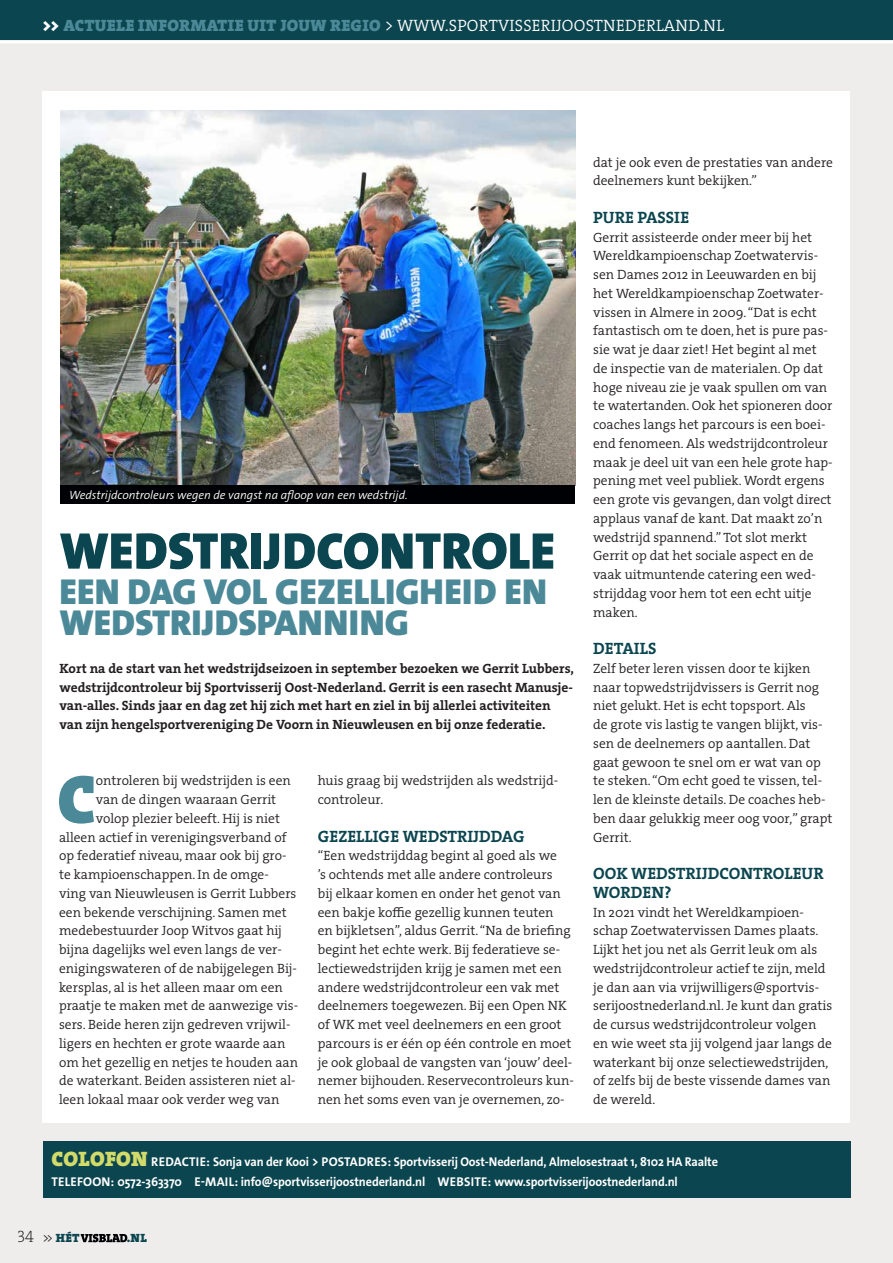
<style>
.page{position:relative;width:893px;height:1263px;background:#efedec}
.page>*{position:absolute;margin:0;border:0;box-sizing:border-box;transform-origin:0 0}
.t1{font:69px "The Serif HP9 Blk";color:#4c8998}
.t2{font:900 52.05px "The Sans Os F";color:#0b454f}
.t3{font:900 36.3px/31px "The Sans Os F";color:#4c8998}
.t4{font:16.5px/18.8px "The Serif HP7 Bld";color:#0b454f}
.t5{font:16.5px "The Serif HP4 Se Lig";letter-spacing:.015em;color:#fff}
.t6{font:13.5px/18.8px "The Serif HP4 Se Lig";color:#231f20}
.t7{font:13.5px/18.8px "The Serif HP7 Bld";color:#231f20}
.t8{font:700 12.75px/19.8px "The Sans Os F";letter-spacing:-.01em;color:#fff}
.t9{font:italic 300 12px "The Sans Os F";color:#fff}
.t10{font:12px "The Serif HP9 Blk";color:#0b454f}
.s1{font-family:"The Serif HP9 Blk"}
.s2{font-family:"The Serif HP9 Blk";color:#4c8998}
.s3{font-family:"The Serif HP9 Blk";font-weight:400;font-size:21px;color:#d2da69}
.s4{color:#0b454f}
.s5{font-family:"The Serif HP2 Ex Lig";font-size:16.5px;color:#231f20}
.s6{font-family:"The Sans Os F";font-weight:300;color:#231f20}
</style>
<div class="page">
<div style="left:43px;top:91px;width:807px;height:1032px;background:#fff"></div>
<div style="left:0;top:0;width:893px;height:41px;background:#0b454f"></div>
<img style="left:61px;top:110px;width:514px;height:375px">
<svg style="left:81px;top:1234px;width:46px;height:8px"></svg>
<hr style="left:0;top:40px;width:893px;height:3px;background:#fff">
<div style="left:43px;top:1142px;width:807px;height:56px;background:#0b454f"></div>
<div style="left:61px;top:485px;width:514px;height:19px;background:#000104"></div>
<p class="t5" style="left:43px;top:15px;width:683px"><span class="s1">&gt;&gt;</span> <span class="s2">ACTUELE INFORMATIE UIT JOUW REGIO</span> &gt; WWW.SPORTVISSERIJOOSTNEDERLAND.NL</p>
<p class="t9" style="left:69px;top:487px;width:340px">Wedstrijdcontroleurs wegen de vangst na afloop van een wedstrijd.</p>
<h2 class="t2" style="left:60px;top:518px;width:497px">WEDSTRIJDCONTROLE</h2>
<h3 class="t3" style="left:60px;top:577px;width:489px">EEN DAG VOL GEZELLIGHEID EN<br>WEDSTRIJDSPANNING</h3>
<p class="t7" style="left:60px;top:659px;width:516px">Kort na de start van het wedstrijdseizoen in september bezoeken we Gerrit Lubbers, wedstrijdcontroleur bij Sportvisserij Oost-Nederland. Gerrit is een rasecht Manusje&shy;van-alles. Sinds jaar en dag zet hij zich met hart en ziel in bij allerlei activiteiten van zijn hengelsportvereniging De Voorn in Nieuwleusen en bij onze federatie.</p>
<h1 class="t1" style="left:57px;top:752px;width:40px">C</h1>
<p class="t6" style="left:96px;top:771px;width:196px">ontroleren bij wedstrijden is een</p>
<p class="t6" style="left:96px;top:790px;width:182px">van de dingen waaraan Gerrit</p>
<p class="t6" style="left:96px;top:809px;width:186px">volop plezier beleeft. Hij is niet</p>
<p class="t6" style="left:59px;top:828px;width:229px">alleen actief in verenigingsverband of</p>
<p class="t6" style="left:59px;top:846px;width:229px">op federatief niveau, maar ook bij gro-</p>
<p class="t6" style="left:59px;top:865px;width:211px">te kampioenschappen. In de omge-</p>
<p class="t6" style="left:59px;top:884px;width:239px">ving van Nieuwleusen is Gerrit Lubbers</p>
<p class="t6" style="left:59px;top:903px;width:229px">een bekende verschijning. Samen met</p>
<p class="t6" style="left:59px;top:921px;width:224px">medebestuurder Joop Witvos gaat hij</p>
<p class="t6" style="left:59px;top:940px;width:224px">bijna dagelijks wel even langs de ver-</p>
<p class="t6" style="left:59px;top:959px;width:239px">enigingswateren of de nabijgelegen Bij-</p>
<p class="t6" style="left:59px;top:978px;width:225px">kersplas, al is het alleen maar om een</p>
<p class="t6" style="left:59px;top:996px;width:241px">praatje te maken met de aanwezige vis-</p>
<p class="t6" style="left:59px;top:1015px;width:233px">sers. Beide heren zijn gedreven vrijwil-</p>
<p class="t6" style="left:59px;top:1034px;width:228px">ligers en hechten er grote waarde aan</p>
<p class="t6" style="left:59px;top:1053px;width:240px">om het gezellig en netjes te houden aan</p>
<p class="t6" style="left:59px;top:1071px;width:238px">de waterkant. Beiden assisteren niet al-</p>
<p class="t6" style="left:59px;top:1090px;width:222px">leen lokaal maar ook verder weg van</p>
<p class="t6" style="left:318px;top:771px;width:242px">huis graag bij wedstrijden als wedstrijd&shy;controleur.</p>
<p class="t4" style="left:318px;top:827px;width:208px">GEZELLIGE WEDSTRIJDDAG</p>
<p class="t6" style="left:318px;top:846px;width:257px">“Een wedstrijddag begint al goed als we<br>’s ochtends met alle andere controleurs<br>bij elkaar komen en onder het genot van een bakje koffie gezellig kunnen teuten<br>en bijkletsen”, aldus Gerrit. “Na de briefing begint het echte werk. Bij federatieve se&shy;lectiewedstrijden krijg je samen met een andere wedstrijdcontroleur een vak met deelnemers toegewezen. Bij een Open NK of WK met veel deelnemers en een groot parcours is er één op één controle en moet je ook globaal de vangsten van ‘jouw’ deel&shy;nemer bijhouden. Reservecontroleurs kun&shy;nen het soms even van je overnemen, zo-</p>
<p class="t6" style="left:593px;top:153px;width:241px">dat je ook even de prestaties van andere deelnemers kunt bekijken.”</p>
<p class="t4" style="left:593px;top:208px;width:98px">PURE PASSIE</p>
<p class="t6" style="left:593px;top:228px;width:241px">Gerrit assisteerde onder meer bij het Wereldkampioenschap Zoetwatervis&shy;sen Dames 2012 in Leeuwarden en bij het Wereldkampioenschap Zoetwater&shy;vissen in Almere in 2009. “Dat is echt fantastisch om te doen, het is pure pas&shy;sie wat je daar ziet! Het begint al met de inspectie van de materialen. Op dat hoge niveau zie je vaak spullen om van te watertanden. Ook het spioneren door coaches langs het parcours is een boei&shy;end fenomeen. Als wedstrijdcontroleur maak je deel uit van een hele grote hap&shy;pening met veel publiek. Wordt ergens een grote vis gevangen, dan volgt direct applaus vanaf de kant. Dat maakt zo’n wedstrijd spannend.” Tot slot merkt Gerrit op dat het sociale aspect en de vaak uitmuntende catering een wed&shy;strijddag voor hem tot een echt uitje maken.</p>
<p class="t4" style="left:593px;top:639px;width:65px">DETAILS</p>
<p class="t6" style="left:593px;top:659px;width:241px">Zelf beter leren vissen door te kijken naar topwedstrijdvissers is Gerrit nog niet gelukt. Het is echt topsport. Als<br>de grote vis lastig te vangen blijkt, vis&shy;sen de deelnemers op aantallen. Dat gaat gewoon te snel om er wat van op te steken. “Om echt goed te vissen, tel&shy;len de kleinste details. De coaches heb&shy;ben daar gelukkig meer oog voor,” grapt Gerrit.</p>
<p class="t4" style="left:593px;top:864px;width:232px">OOK WEDSTRIJDCONTROLEUR<br>WORDEN?</p>
<p class="t6" style="left:593px;top:903px;width:241px">In 2021 vindt het Wereldkampioen&shy;schap Zoetwatervissen Dames plaats.<br>Lijkt het jou net als Gerrit leuk om als wedstrijdcontroleur actief te zijn, meld je dan aan via vrijwilligers@sportvis&shy;serijoostnederland.nl. Je kunt dan gratis de cursus wedstrijdcontroleur volgen en wie weet sta jij volgend jaar langs de waterkant bij onze selectiewedstrijden, of zelfs bij de beste vissende dames van de wereld.</p>
<p class="t8" style="left:52px;top:1151px;width:678px"><span class="s3">COLOFON</span> REDACTIE: Sonja van der Kooi &gt; POSTADRES: Sportvisserij Oost-Nederland, Almelosestraat 1, 8102 HA Raalte <span class="s4">&gt;<br></span>TELEFOON: 0572-363370 <span class="s4">&gt;</span> E-MAIL: info@sportvisserijoostnederland.nl <span class="s4">&gt;</span> WEBSITE: www.sportvisserijoostnederland.nl</p>
<p class="t10" style="left:17px;top:1230px;width:64px"><span class="s5">34</span> <span class="s6">&gt;&gt;</span> HÉT</p>
<p class="t10" style="left:127px;top:1230px;width:21px">.NL</p>
</div>
